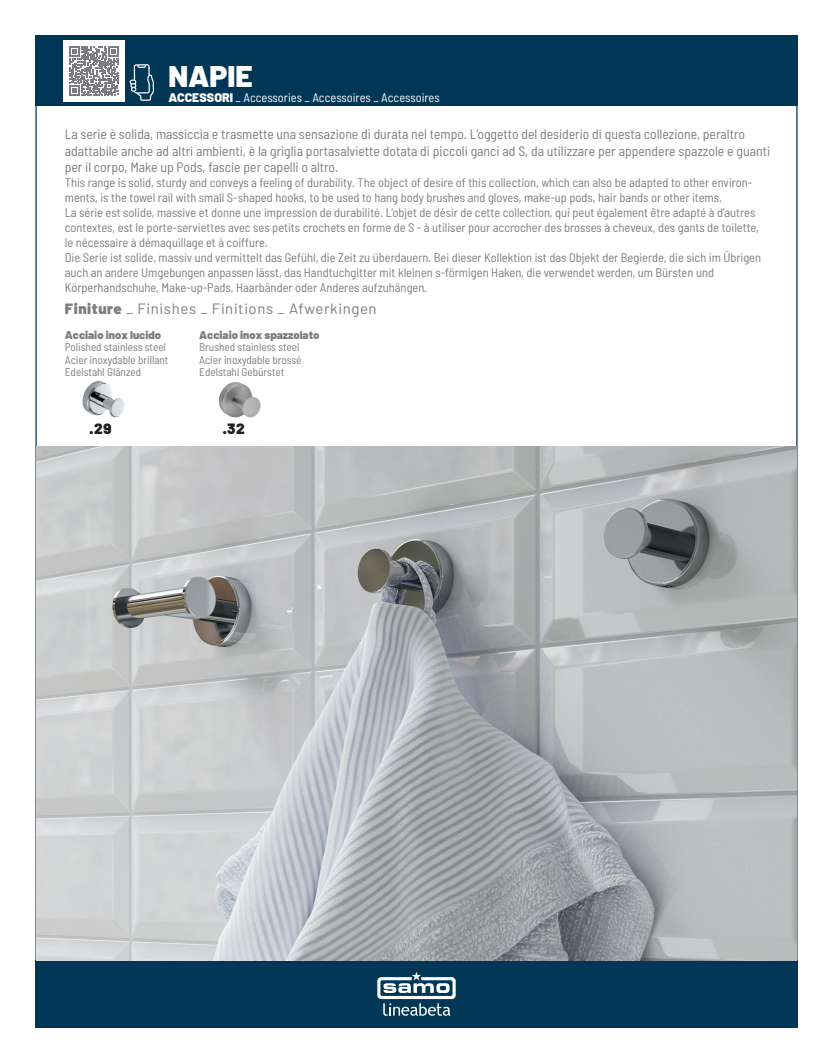
<style>
.page{position:relative;width:833px;height:1063px;background:#fff}
.page>*{position:absolute;margin:0;border:0;box-sizing:border-box;transform-origin:0 0}
.t1{font:900 30px "Barlow";color:#fff}
.t2{font:15px "Barlow";letter-spacing:.04em;color:#7a7c7f}
.t3{font:900 15px "Barlow";color:#231f20}
.t4{font:semi-condensed 13.75px/16.5px "Barlow";color:#7a7c7f}
.t5{font:semi-condensed 12.5px/15px "Barlow";color:#7a7c7f}
.t6{font:semi-condensed 12.5px "Barlow";color:#fff}
.t7{font:semi-condensed 11.25px/12.5px "Barlow";color:#7a7c7f}
.t8{font:900 11.25px "Barlow";color:#7a7c7f}
.s1{font-weight:900;font-stretch:normal}
.s2{font-weight:900}
</style>
<div class="page">
<div style="left:35px;top:960px;width:762px;height:68px;background:#003656"></div>
<svg style="left:377px;top:972px;width:79px;height:44px"></svg>
<img style="left:37px;top:446px;width:759px;height:514px">
<div style="left:35px;top:35px;width:762px;height:71px;background:#003656"></div>
<div style="left:63px;top:40px;width:62px;height:62px;background:#fff"></div>
<svg style="left:69px;top:46px;width:50px;height:50px"></svg>
<svg style="left:129px;top:64px;width:25px;height:37px"></svg>
<img style="left:82px;top:381px;width:43px;height:37px">
<img style="left:219px;top:382px;width:42px;height:36px">
<h1 class="t1" style="left:168px;top:57px;width:86px">NAPIE</h1>
<p class="t6" style="left:168px;top:89px;width:273px"><span class="s1">ACCESSORI</span> _ Accessories _ Accessoires _ Accessoires</p>
<p class="t4" style="left:65px;top:126px;width:707px">La serie è solida, massiccia e trasmette una sensazione di durata nel tempo. L’oggetto del desiderio di questa collezione, peraltro adattabile anche ad altri ambienti, è la griglia portasalviette dotata di piccoli ganci ad S, da utilizzare per appendere spazzole e guanti per il corpo, Make up Pods, fascie per capelli o altro.</p>
<p class="t5" style="left:65px;top:175px;width:698px">This range is solid, sturdy and conveys a feeling of durability. The object of desire of this collection, which can also be adapted to other environ&shy;ments, is the towel rail with small S-shaped hooks, to be used to hang body brushes and gloves, make-up pods, hair bands or other items.<br>La série est solide, massive et donne une impression de durabilité. L’objet de désir de cette collection, qui peut également être adapté à d’autres contextes, est le porte-serviettes avec ses petits crochets en forme de S - à utiliser pour accrocher des brosses à cheveux, des gants de toilette, le nécessaire à démaquillage et à coiffure.<br>Die Serie ist solide, massiv und vermittelt das Gefühl, die Zeit zu überdauern. Bei dieser Kollektion ist das Objekt der Begierde, die sich im Übrigen auch an andere Umgebungen anpassen lässt, das Handtuchgitter mit kleinen s-förmigen Haken, die verwendet werden, um Bürsten und Körperhandschuhe, Make-up-Pads, Haarbänder oder Anderes aufzuhängen.</p>
<p class="t2" style="left:65px;top:300px;width:313px"><span class="s2">Finiture</span> _ Finishes _ Finitions _ Afwerkingen</p>
<p class="t8" style="left:65px;top:327px;width:98px">Acciaio inox lucido</p>
<p class="t7" style="left:65px;top:340px;width:105px">Polished stainless steel<br>Acier inoxydable brillant<br>Edelstahl Glänzed</p>
<p class="t8" style="left:199px;top:327px;width:122px">Acciaio inox spazzolato</p>
<p class="t7" style="left:199px;top:340px;width:104px">Brushed stainless steel<br>Acier inoxydable brossé<br>Edelstahl Gebürstet</p>
<p class="t3" style="left:90px;top:419px;width:23px">.29</p>
<p class="t3" style="left:223px;top:419px;width:24px">.32</p>
</div>
